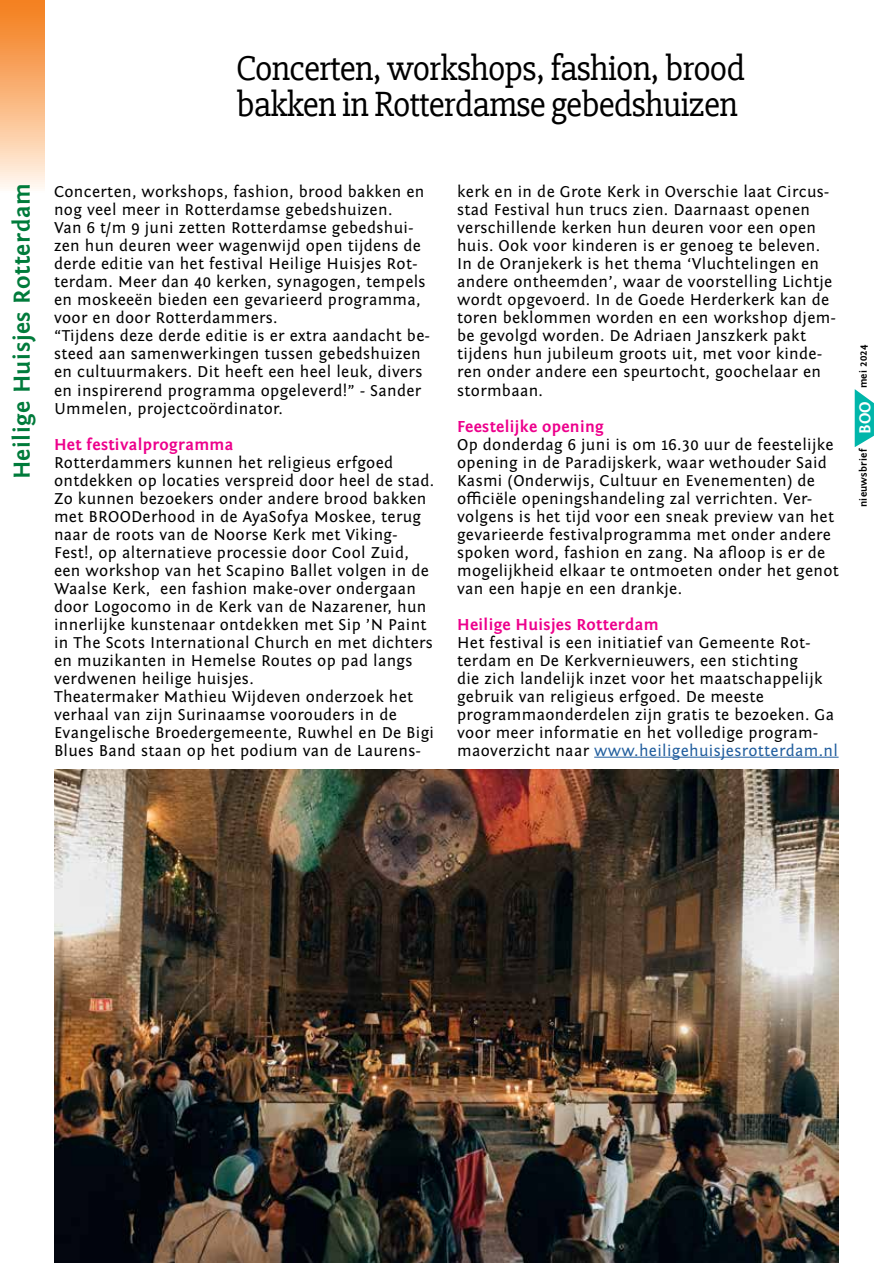
<style>
.page{position:relative;width:893px;height:1263px;background:#fff}
.page>*{position:absolute;margin:0;border:0;box-sizing:border-box;transform-origin:0 0}
.t1{font:36px/36px "Slabo 27 px";letter-spacing:-.025em;color:#000}
.t2{font:700 24px "Fontin Sans";letter-spacing:.025em;color:#007b3b}
.t3{font:16.5px/18px "Fontin Sans";letter-spacing:.02em;color:#000}
.t4{font:700 16.5px "Fontin Sans";letter-spacing:.02em;color:#ed008c}
.t5{font:700 16.5px "Fontin Sans";color:#fff}
.t6{font:700 10.5px "Fontin Sans";letter-spacing:.02em;color:#000}
.s1{color:#215e9e}
</style>
<div class="page">
<svg style="left:0;top:1px;width:45px;height:188px;background:#f9b67e"></svg>
<svg style="left:855px;top:389px;width:19px;height:58px"></svg>
<hr style="left:594px;top:757px;width:245px;height:1px;background:#215e9e">
<img style="left:54px;top:770px;width:785px;height:493px">
<h1 class="t1" style="left:236px;top:50px;width:510px">Concerten, workshops, fashion, brood bakken in Rotterdamse gebedshuizen</h1>
<h2 class="t2" style="left:9px;top:479px;width:298px;rotate:-90deg">Heilige Huisjes Rotterdam</h2>
<p class="t3" style="left:54px;top:183px;width:377px">Concerten, workshops, fashion, brood bakken en nog veel meer in Rotterdamse gebedshuizen.<br>Van 6 t/m 9 juni zetten Rotterdamse gebedshui&shy;zen hun deuren weer wagenwijd open tijdens de derde editie van het festival Heilige Huisjes Rot&shy;terdam. Meer dan 40 kerken, synagogen, tempels en moskeeën bieden een gevarieerd programma, voor en door Rotterdammers.<br>“Tijdens deze derde editie is er extra aandacht be&shy;steed aan samenwerkingen tussen gebedshuizen en cultuurmakers. Dit heeft een heel leuk, divers en inspirerend programma opgeleverd!” - Sander Ummelen, projectcoördinator.</p>
<p class="t4" style="left:54px;top:435px;width:181px">Het festivalprogramma</p>
<p class="t3" style="left:54px;top:453px;width:382px">Rotterdammers kunnen het religieus erfgoed ontdekken op locaties verspreid door heel de stad.<br>Zo kunnen bezoekers onder andere brood bakken met BROODerhood in de AyaSofya Moskee, terug naar de roots van de Noorse Kerk met Viking-Fest!, op alternatieve processie door Cool Zuid, een workshop van het Scapino Ballet volgen in de Waalse Kerk, een fashion make-over ondergaan door Logocomo in de Kerk van de Nazarener, hun innerlijke kunstenaar ontdekken met Sip ’N Paint in The Scots International Church en met dichters en muzikanten in Hemelse Routes op pad langs verdwenen heilige huisjes.<br>Theatermaker Mathieu Wijdeven onderzoek het verhaal van zijn Surinaamse voorouders in de Evangelische Broedergemeente, Ruwhel en De Bigi Blues Band staan op het podium van de Laurens-</p>
<p class="t6" style="left:858px;top:507px;width:60px;rotate:-90deg">nieuwsbrief</p>
<p class="t3" style="left:457px;top:183px;width:380px">kerk en in de Grote Kerk in Overschie laat Circus&shy;stad Festival hun trucs zien. Daarnaast openen verschillende kerken hun deuren voor een open huis. Ook voor kinderen is er genoeg te beleven.<br>In de Oranjekerk is het thema ‘Vluchtelingen en andere ontheemden’, waar de voorstelling Lichtje wordt opgevoerd. In de Goede Herderkerk kan de toren beklommen worden en een workshop djem&shy;be gevolgd worden. De Adriaen Janszkerk pakt tijdens hun jubileum groots uit, met voor kinde&shy;ren onder andere een speurtocht, goochelaar en stormbaan.</p>
<p class="t4" style="left:457px;top:417px;width:148px">Feestelijke opening</p>
<p class="t3" style="left:457px;top:435px;width:383px">Op donderdag 6 juni is om 16.30 uur de feestelijke opening in de Paradijskerk, waar wethouder Said Kasmi (Onderwijs, Cultuur en Evenementen) de officiële openingshandeling zal verrichten. Ver&shy;volgens is het tijd voor een sneak preview van het gevarieerde festivalprogramma met onder andere spoken word, fashion en zang. Na afloop is er de mogelijkheid elkaar te ontmoeten onder het genot van een hapje en een drankje.</p>
<p class="t4" style="left:457px;top:615px;width:203px">Heilige Huisjes Rotterdam</p>
<p class="t3" style="left:457px;top:633px;width:382px">Het festival is een initiatief van Gemeente Rot&shy;terdam en De Kerkvernieuwers, een stichting<br>die zich landelijk inzet voor het maatschappelijk gebruik van religieus erfgoed. De meeste programmaonderdelen zijn gratis te bezoeken. Ga voor meer informatie en het volledige program&shy;maoverzicht naar <span class="s1">www.heiligehuisjesrotterdam.nl</span></p>
<p class="t6" style="left:858px;top:388px;width:45px;rotate:-90deg">mei 2024</p>
<p class="t5" style="left:856px;top:434px;width:34px;rotate:-90deg">BOO</p>
</div>
